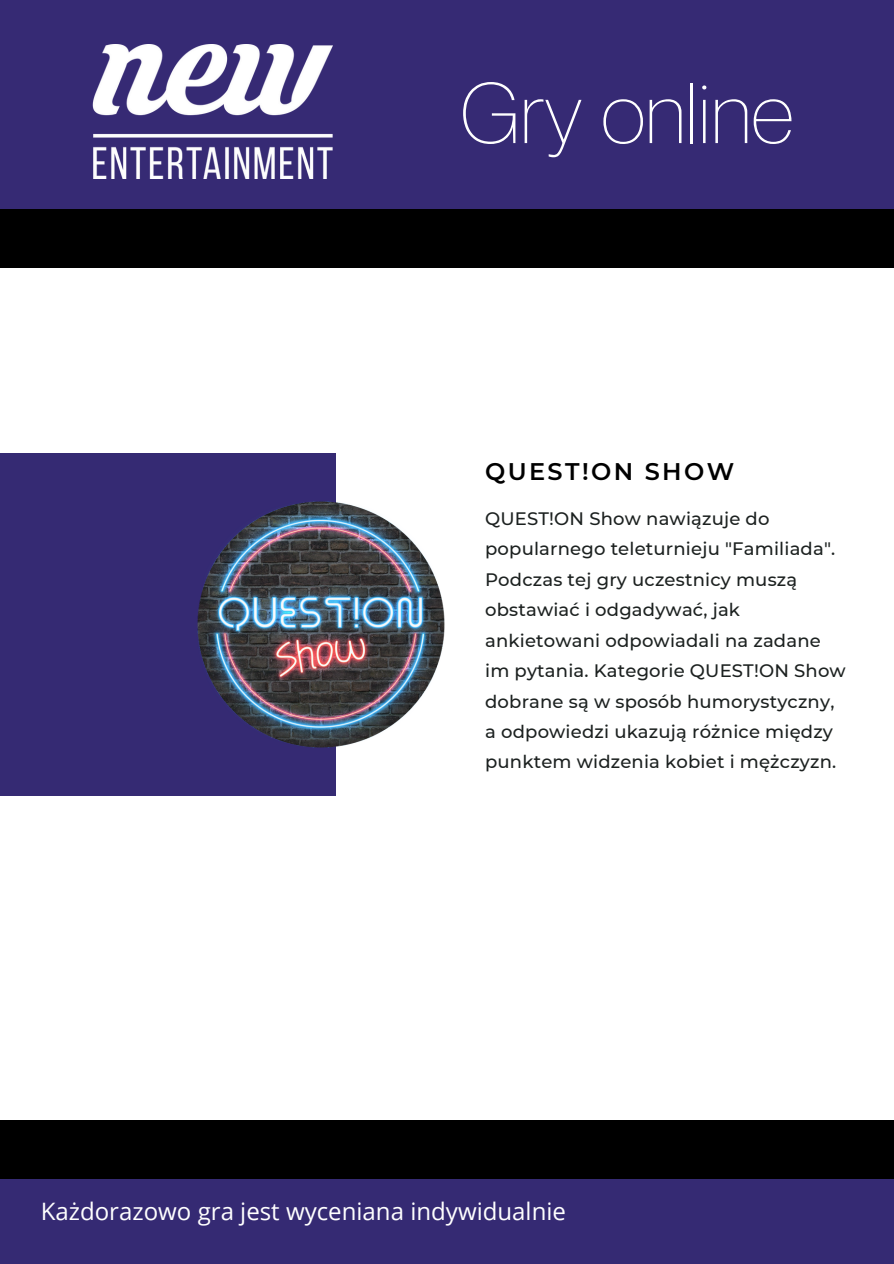
<style>
.page{position:relative;width:894px;height:1264px;background:#fff}
.page>*{position:absolute;margin:0;border:0;box-sizing:border-box;transform-origin:0 0}
.t1{font:300 84px "Neue Montreal";color:#fff}
.t2{font:24px "Open Sans";color:#fff}
.t3{font:600 24px "Montserrat";letter-spacing:.1em;color:#000}
.t4{font:500 18px/30.5px "Montserrat";letter-spacing:.01em;color:#1c2120}
</style>
<div class="page">
<div style="left:0;top:453px;width:335px;height:343px;background:#352a73"></div>
<img style="left:177px;top:480px;width:288px;height:288px;border-radius:50%">
<div style="left:0;top:1178px;width:893px;height:85px;background:#352a73"></div>
<div style="left:0;top:1120px;width:893px;height:58px;background:#000"></div>
<div style="left:0;top:0;width:893px;height:228px;background:#362a74"></div>
<div style="left:0;top:210px;width:893px;height:58px;background:#000"></div>
<img style="left:92px;top:44px;width:240px;height:134px">
<p class="t1" style="left:460px;top:61px;width:335px">Gry online</p>
<p class="t3" style="left:485px;top:457px;width:250px">QUEST!ON SHOW</p>
<p class="t4" style="left:485px;top:503px;width:362px">QUEST!ON Show nawiązuje do popularnego teleturnieju "Familiada".<br>Podczas tej gry uczestnicy muszą obstawiać i odgadywać, jak ankietowani odpowiadali na zadane im pytania. Kategorie QUEST!ON Show dobrane są w sposób humorystyczny, a odpowiedzi ukazują różnice między punktem widzenia kobiet i mężczyzn.</p>
<p class="t2" style="left:41px;top:1193px;width:526px">Każdorazowo gra jest wyceniana indywidualnie</p>
</div>
